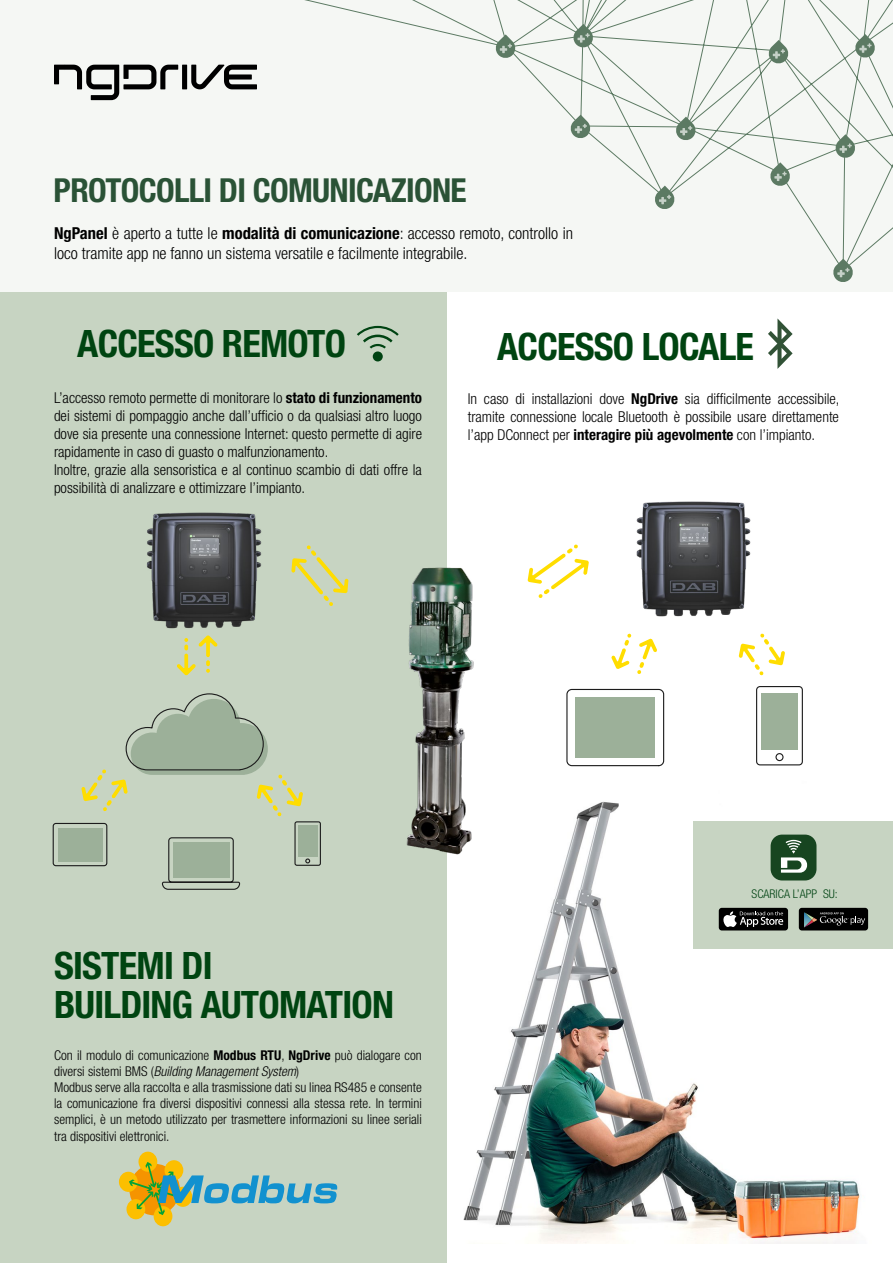
<style>
.page{position:relative;width:893px;height:1263px;background:#fff}
.page>*{position:absolute;margin:0;border:0;box-sizing:border-box;transform-origin:0 0}
.t1{font:700 condensed 37.8px/39px "Helvetica Neue LT Std";letter-spacing:-.02em;color:#041}
.t2{font:700 condensed 33.15px "Helvetica Neue LT Std";letter-spacing:-.02em;color:#2a5236}
.t3{font:300 condensed 16.5px/19.8px "Helvetica Neue LT Std";color:#000}
.t4{font:300 condensed 15px/18px "Helvetica Neue LT Std";color:#000}
.t5{font:300 condensed 13.5px/16.2px "Helvetica Neue LT Std";color:#000}
.t6{font:300 condensed 12px "Helvetica Neue LT Std";color:#004312}
.s1{font-weight:700}
.s2{font-style:italic}
</style>
<div class="page">
<div style="left:0;top:292px;width:447px;height:971px;background:#c7d4c2"></div>
<div style="left:0;top:0;width:893px;height:292px;background:#f5f7f4"></div>
<svg style="left:236px;top:0;width:657px;height:262px"></svg>
<svg style="left:495px;top:34px;width:21px;height:25px"></svg>
<svg style="left:572px;top:24px;width:22px;height:24px"></svg>
<svg style="left:654px;top:186px;width:21px;height:24px"></svg>
<svg style="left:675px;top:117px;width:21px;height:24px"></svg>
<svg style="left:768px;top:40px;width:21px;height:24px"></svg>
<svg style="left:832px;top:259px;width:22px;height:23px"></svg>
<svg style="left:769px;top:162px;width:22px;height:25px"></svg>
<svg style="left:570px;top:115px;width:21px;height:24px"></svg>
<svg style="left:835px;top:134px;width:21px;height:25px"></svg>
<svg style="left:854px;top:34px;width:22px;height:25px"></svg>
<img style="left:463px;top:703px;width:411px;height:540px">
<img style="left:147px;top:512px;width:115px;height:117px">
<div style="left:53px;top:823px;width:54px;height:43px;border:1px solid #1c1c1c;border-radius:3px"></div>
<svg style="left:58px;top:828px;width:44px;height:33px"></svg>
<div style="left:294px;top:821px;width:27px;height:45px;border:1px solid #1c1c1c;border-radius:2px"></div>
<svg style="left:298px;top:826px;width:20px;height:37px"></svg>
<svg style="left:162px;top:837px;width:78px;height:53px"></svg>
<svg style="left:177px;top:635px;width:41px;height:40px"></svg>
<svg style="left:81px;top:693px;width:222px;height:123px"></svg>
<svg style="left:611px;top:633px;width:20px;height:36px"></svg>
<svg style="left:637px;top:638px;width:20px;height:36px"></svg>
<svg style="left:739px;top:633px;width:46px;height:42px"></svg>
<img style="left:406px;top:567px;width:77px;height:290px">
<svg style="left:291px;top:545px;width:57px;height:61px"></svg>
<div style="left:756px;top:686px;width:47px;height:79px;border:1px solid #1c1c1c;border-radius:3px"></div>
<div style="left:761px;top:693px;width:36px;height:57px;background:#9cb099"></div>
<div style="left:775px;top:753px;width:8px;height:8px;border:1px solid #1c1c1c;border-radius:50%"></div>
<div style="left:575px;top:697px;width:80px;height:61px;background:#9cb099"></div>
<div style="left:566px;top:689px;width:98px;height:77px;border:1px solid #1c1c1c;border-radius:5px"></div>
<svg style="left:528px;top:544px;width:61px;height:54px"></svg>
<div style="left:182px;top:65px;width:5px;height:24px;background:#000"></div>
<svg style="left:191px;top:65px;width:66px;height:24px"></svg>
<svg style="left:54px;top:65px;width:124px;height:35px"></svg>
<img style="left:636px;top:501px;width:115px;height:116px">
<div style="left:373px;top:351px;width:10px;height:10px;background:#004312;border-radius:50%"></div>
<svg style="left:357px;top:326px;width:42px;height:22px"></svg>
<div style="left:694px;top:821px;width:199px;height:127px;background:#c7d4c2"></div>
<div style="left:138px;top:1152px;width:19px;height:20px;background:#fcbf00;border-radius:50%"></div>
<svg style="left:165px;top:1160px;width:18px;height:20px"></svg>
<div style="left:154px;top:1206px;width:18px;height:20px;background:#fcbf00;border-radius:50%"></div>
<div style="left:126px;top:1199px;width:19px;height:20px;background:#fcbf00;border-radius:50%"></div>
<div style="left:119px;top:1172px;width:19px;height:20px;background:#fcbf00;border-radius:50%"></div>
<svg style="left:129px;top:1162px;width:208px;height:53px"></svg>
<svg style="left:768px;top:318px;width:25px;height:51px"></svg>
<div style="left:771px;top:834px;width:45px;height:46px;background:#174520;border-radius:11px"></div>
<svg style="left:781px;top:840px;width:26px;height:33px"></svg>
<div style="left:719px;top:908px;width:69px;height:22px;background:#000;border-radius:3px"></div>
<svg style="left:723px;top:911px;width:60px;height:16px"></svg>
<div style="left:799px;top:908px;width:69px;height:22px;background:#000;border-radius:3px"></div>
<svg style="left:804px;top:912px;width:61px;height:15px"></svg>
<h2 class="t2" style="left:54px;top:171px;width:414px">PROTOCOLLI DI COMUNICAZIONE</h2>
<p class="t3" style="left:54px;top:223px;width:521px"><span class="s1">NgPanel</span> è aperto a tutte le <span class="s1">modalità di comunicazione</span>: accesso remoto, controllo in loco tramite app ne fanno un sistema versatile e facilmente integrabile.</p>
<h1 class="t1" style="left:77px;top:323px;width:270px">ACCESSO REMOTO</h1>
<p class="t4" style="left:54px;top:389px;width:370px">L’accesso remoto permette di monitorare lo <span class="s1">stato di funzionamento </span>dei sistemi di pompaggio anche dall’ufficio o da qualsiasi altro luogo dove sia presente una connessione Internet: questo permette di agire rapidamente in caso di guasto o malfunzionamento.<br>Inoltre, grazie alla sensoristica e al continuo scambio di dati offre la possibilità di analizzare e ottimizzare l’impianto.</p>
<h1 class="t1" style="left:497px;top:327px;width:258px">ACCESSO LOCALE</h1>
<p class="t4" style="left:468px;top:390px;width:373px;text-align:justify">In caso di installazioni dove <span class="s1">NgDrive</span> sia difficilmente accessibile, tramite connessione locale Bluetooth è possibile usare direttamente l’app DConnect per <span class="s1">interagire più agevolmente</span> con l’impianto.</p>
<h1 class="t1" style="left:54px;top:946px;width:341px">SISTEMI DI<br>BUILDING AUTOMATION</h1>
<p class="t5" style="left:54px;top:1046px;width:369px">Con il modulo di comunicazione <span class="s1">Modbus RTU</span>, <span class="s1">NgDrive</span> può dialogare con diversi sistemi BMS (<span class="s2">Building Management System</span>)<br>Modbus serve alla raccolta e alla trasmissione dati su linea RS485 e consente la comunicazione fra diversi dispositivi connessi alla stessa rete. In termini semplici, è un metodo utilizzato per trasmettere informazioni su linee seriali tra dispositivi elettronici.</p>
<p class="t6" style="left:752px;top:887px;width:88px">SCARICA L’APP SU:</p>
</div>
